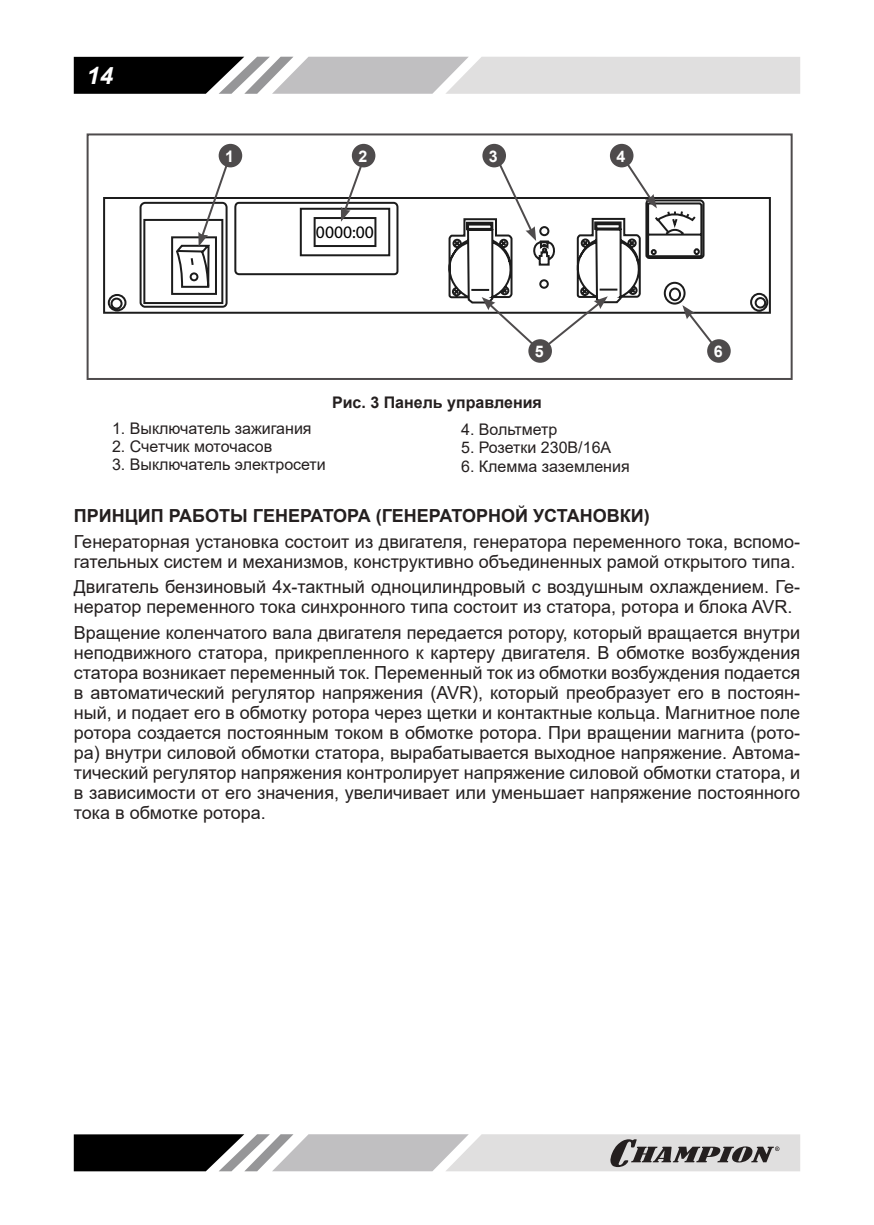
<style>
.page{position:relative;width:874px;height:1225px;background:#fff}
.page>*{position:absolute;margin:0;border:0;box-sizing:border-box;transform-origin:0 0}
.t1{font:italic 700 24px "Arial";color:#fff}
.t2{font:18px/20px "Arial";color:#241f1f}
.t3{font:700 18px "Arial";color:#241f1f}
.t4{font:17.6px "Myriad Pro";color:#000}
.t5{font:16px "Arial";color:#241f1f}
.t6{font:700 16px "Arial";color:#241f1f}
.t7{font:700 16px "Arial";color:#fff}
</style>
<div class="page">
<svg style="left:74px;top:57px;width:725px;height:37px;background:#aaa9aa"></svg>
<svg style="left:74px;top:1134px;width:725px;height:37px;background:#9e9d9e"></svg>
<div style="left:351px;top:144px;width:24px;height:23px;background:#4e4b4c;border-radius:50%"></div>
<div style="left:482px;top:144px;width:23px;height:23px;background:#4e4b4c;border-radius:50%"></div>
<div style="left:218px;top:144px;width:24px;height:23px;background:#4e4b4c;border-radius:50%"></div>
<div style="left:609px;top:144px;width:24px;height:23px;background:#4e4b4c;border-radius:50%"></div>
<div style="left:706px;top:339px;width:24px;height:24px;background:#4e4b4c;border-radius:50%"></div>
<svg style="left:103px;top:197px;width:668px;height:117px"></svg>
<div style="left:528px;top:339px;width:23px;height:24px;background:#4e4b4c;border-radius:50%"></div>
<svg style="left:544px;top:296px;width:63px;height:52px"></svg>
<svg style="left:624px;top:161px;width:32px;height:47px"></svg>
<svg style="left:682px;top:305px;width:33px;height:43px"></svg>
<svg style="left:496px;top:161px;width:40px;height:80px"></svg>
<svg style="left:341px;top:161px;width:23px;height:61px"></svg>
<svg style="left:174px;top:161px;width:55px;height:128px"></svg>
<svg style="left:481px;top:297px;width:54px;height:50px"></svg>
<div style="left:87px;top:133px;width:705px;height:247px;border:2px solid #4e4b4c"></div>
<h1 class="t1" style="left:87px;top:67px;width:28px">14</h1>
<p class="t7" style="left:225px;top:147px;width:10px">1</p>
<p class="t7" style="left:358px;top:147px;width:10px">2</p>
<p class="t7" style="left:488px;top:147px;width:10px">3</p>
<p class="t7" style="left:616px;top:147px;width:10px">4</p>
<p class="t4" style="left:316px;top:222px;width:59px">0000:00</p>
<p class="t7" style="left:534px;top:342px;width:10px">5</p>
<p class="t6" style="left:332px;top:391px;width:211px">Рис. 3 Панель управления</p>
<p class="t5" style="left:112px;top:418px;width:201px">1. Выключатель зажигания</p>
<p class="t5" style="left:112px;top:436px;width:161px">2. Счетчик моточасов</p>
<p class="t5" style="left:112px;top:454px;width:215px">3. Выключатель электросети</p>
<p class="t5" style="left:461px;top:418px;width:98px">4. Вольтметр</p>
<p class="t5" style="left:461px;top:436px;width:152px">5. Розетки 230В/16А</p>
<p class="t5" style="left:461px;top:456px;width:170px">6. Клемма заземления</p>
<p class="t7" style="left:713px;top:342px;width:10px">6</p>
<p class="t3" style="left:74px;top:503px;width:577px">ПРИНЦИП РАБОТЫ ГЕНЕРАТОРА (ГЕНЕРАТОРНОЙ УСТАНОВКИ)</p>
<p class="t2" style="left:74px;top:531px;width:727px">Генераторная установка состоит из двигателя, генератора переменного тока, вспомо&shy;гательных систем и механизмов, конструктивно объединенных рамой открытого типа.</p>
<p class="t2" style="left:74px;top:577px;width:727px">Двигатель бензиновый 4х-тактный одноцилиндровый с воздушным охлаждением. Ге&shy;нератор переменного тока синхронного типа состоит из статора, ротора и блока AVR.</p>
<p class="t2" style="left:74px;top:622px;width:727px;text-align:justify">Вращение коленчатого вала двигателя передается ротору, который вращается внутри неподвижного статора, прикрепленного к картеру двигателя. В обмотке возбуждения статора возникает переменный ток. Переменный ток из обмотки возбуждения подается в автоматический регулятор напряжения (AVR), который преобразует его в постоян&shy;ный, и подает его в обмотку ротора через щетки и контактные кольца. Магнитное поле ротора создается постоянным током в обмотке ротора. При вращении магнита (рото&shy;ра) внутри силовой обмотки статора, вырабатывается выходное напряжение. Автома&shy;тический регулятор напряжения контролирует напряжение силовой обмотки статора, и в зависимости от его значения, увеличивает или уменьшает напряжение постоянного тока в обмотке ротора.</p>
</div>
